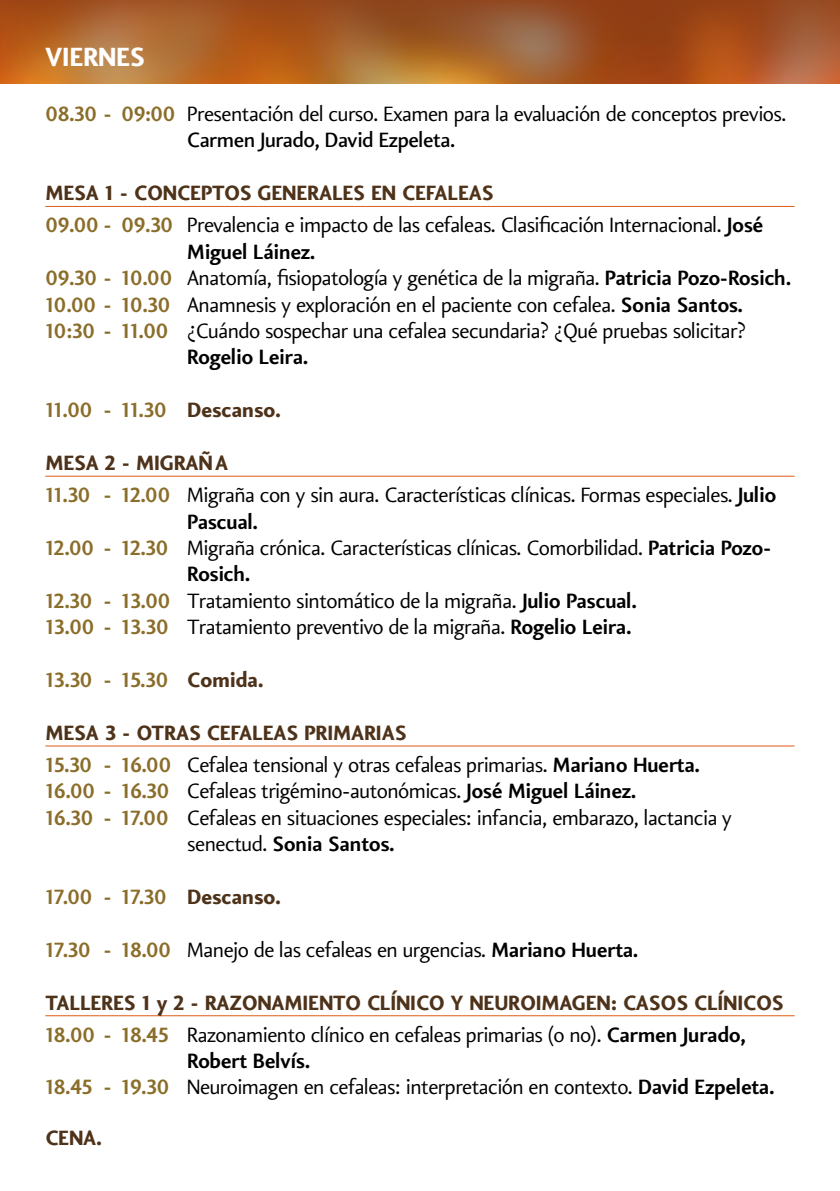
<style>
.page{position:relative;width:840px;height:1191px;background:#fff}
.page>*{position:absolute;margin:0;border:0;box-sizing:border-box;transform-origin:0 0}
.t1{font:900 28px "Vekta Sans";color:#fff}
.t2{font:22px/26.4px "Vekta Sans";color:#000}
.t3{font:900 22px "Vekta Sans";color:#4e3219}
.t4{font:700 22px "Vekta Sans";color:#8b6d2a}
.s1{font-weight:700;color:#8b6d2a}
.s2{font-weight:500}
.s3{font-weight:700}
.s4{font-weight:900;color:#4e3219}
</style>
<div class="page">
<svg style="left:0;top:0;width:839px;height:84px;background:#a85c27"></svg>
<hr style="left:45px;top:206px;width:749px;height:1px;background:#df5b16">
<hr style="left:45px;top:476px;width:749px;height:1px;background:#df5b16">
<hr style="left:45px;top:745px;width:749px;height:1px;background:#df5b16">
<hr style="left:45px;top:1015px;width:749px;height:1px;background:#df5b16">
<p class="t1" style="left:45px;top:38px;width:101px">VIERNES</p>
<p class="t2" style="left:187px;top:101px;width:600px;text-indent:-142px"><span class="s1">08.30 - 09:00</span> Presentación del curso. Examen para la evaluación de conceptos previos.<br><span class="s2">Carmen Jurado, David Ezpeleta.</span></p>
<p class="t3" style="left:45px;top:179px;width:449px">MESA 1 - CONCEPTOS GENERALES EN CEFALEAS</p>
<p class="t2" style="left:187px;top:212px;width:576px;text-indent:-142px"><span class="s1">09.00 - 09.30</span> Prevalencia e impacto de las cefaleas. Clasificación Internacional. <span class="s3">José<br>Miguel Láinez.</span></p>
<p class="t2" style="left:45px;top:265px;width:746px"><span class="s1">09.30 - 10.00</span> Anatomía, fisiopatología y genética de la migraña. <span class="s3">Patricia Pozo-Rosich.</span></p>
<p class="t2" style="left:45px;top:291px;width:698px"><span class="s1">10.00 - 10.30</span> Anamnesis y exploración en el paciente con cefalea. <span class="s3">Sonia Santos.</span></p>
<p class="t2" style="left:187px;top:317px;width:560px;text-indent:-142px"><span class="s1">10:30 - 11.00</span> ¿Cuándo sospechar una cefalea secundaria? ¿Qué pruebas solicitar?<br><span class="s3">Rogelio Leira.</span></p>
<p class="t4" style="left:45px;top:396px;width:237px">11.00 - 11.30 <span class="s4">Descanso.</span></p>
<p class="t3" style="left:45px;top:448px;width:184px">MESA 2 - MIGRAÑA</p>
<p class="t2" style="left:187px;top:482px;width:589px;text-indent:-142px"><span class="s1">11.30 - 12.00</span> Migraña con y sin aura. Características clínicas. Formas especiales. <span class="s3">Julio<br>Pascual.</span></p>
<p class="t2" style="left:187px;top:534px;width:585px;text-indent:-142px"><span class="s1">12.00 - 12.30</span> Migraña crónica. Características clínicas. Comorbilidad. <span class="s3">Patricia Pozo-<br>Rosich.</span></p>
<p class="t2" style="left:45px;top:587px;width:592px"><span class="s1">12.30 - 13.00</span> Tratamiento sintomático de la migraña. <span class="s3">Julio Pascual.</span></p>
<p class="t2" style="left:45px;top:614px;width:586px"><span class="s1">13.00 - 13.30</span> Tratamiento preventivo de la migraña. <span class="s3">Rogelio Leira.</span></p>
<p class="t4" style="left:45px;top:666px;width:219px">13.30 - 15.30 <span class="s4">Comida.</span></p>
<p class="t3" style="left:45px;top:718px;width:362px">MESA 3 - OTRAS CEFALEAS PRIMARIAS</p>
<p class="t2" style="left:45px;top:751px;width:655px"><span class="s1">15.30 - 16.00</span> Cefalea tensional y otras cefaleas primarias. <span class="s3">Mariano Huerta.</span></p>
<p class="t2" style="left:45px;top:778px;width:591px"><span class="s1">16.00 - 16.30</span> Cefaleas trigémino-autonómicas. <span class="s3">José Miguel Láinez.</span></p>
<p class="t2" style="left:187px;top:804px;width:545px;text-indent:-142px"><span class="s1">16.30 - 17.00</span> Cefaleas en situaciones especiales: infancia, embarazo, lactancia y senectud. <span class="s3">Sonia Santos.</span></p>
<p class="t4" style="left:45px;top:882px;width:237px">17.00 - 17.30 <span class="s4">Descanso.</span></p>
<p class="t2" style="left:45px;top:936px;width:593px"><span class="s1">17.30 - 18.00</span> Manejo de las cefaleas en urgencias. <span class="s3">Mariano Huerta.</span></p>
<p class="t3" style="left:45px;top:988px;width:739px">TALLERES 1 y 2 - RAZONAMIENTO CLÍNICO Y NEUROIMAGEN: CASOS CLÍNICOS</p>
<p class="t2" style="left:187px;top:1021px;width:559px;text-indent:-142px"><span class="s1">18.00 - 18.45</span> Razonamiento clínico en cefaleas primarias (o no). <span class="s3">Carmen Jurado,<br>Robert Belvís.</span></p>
<p class="t2" style="left:45px;top:1074px;width:729px"><span class="s1">18.45 - 19.30</span> Neuroimagen en cefaleas: interpretación en contexto. <span class="s3">David Ezpeleta.</span></p>
<p class="t3" style="left:45px;top:1123px;width:58px">CENA.</p>
</div>
